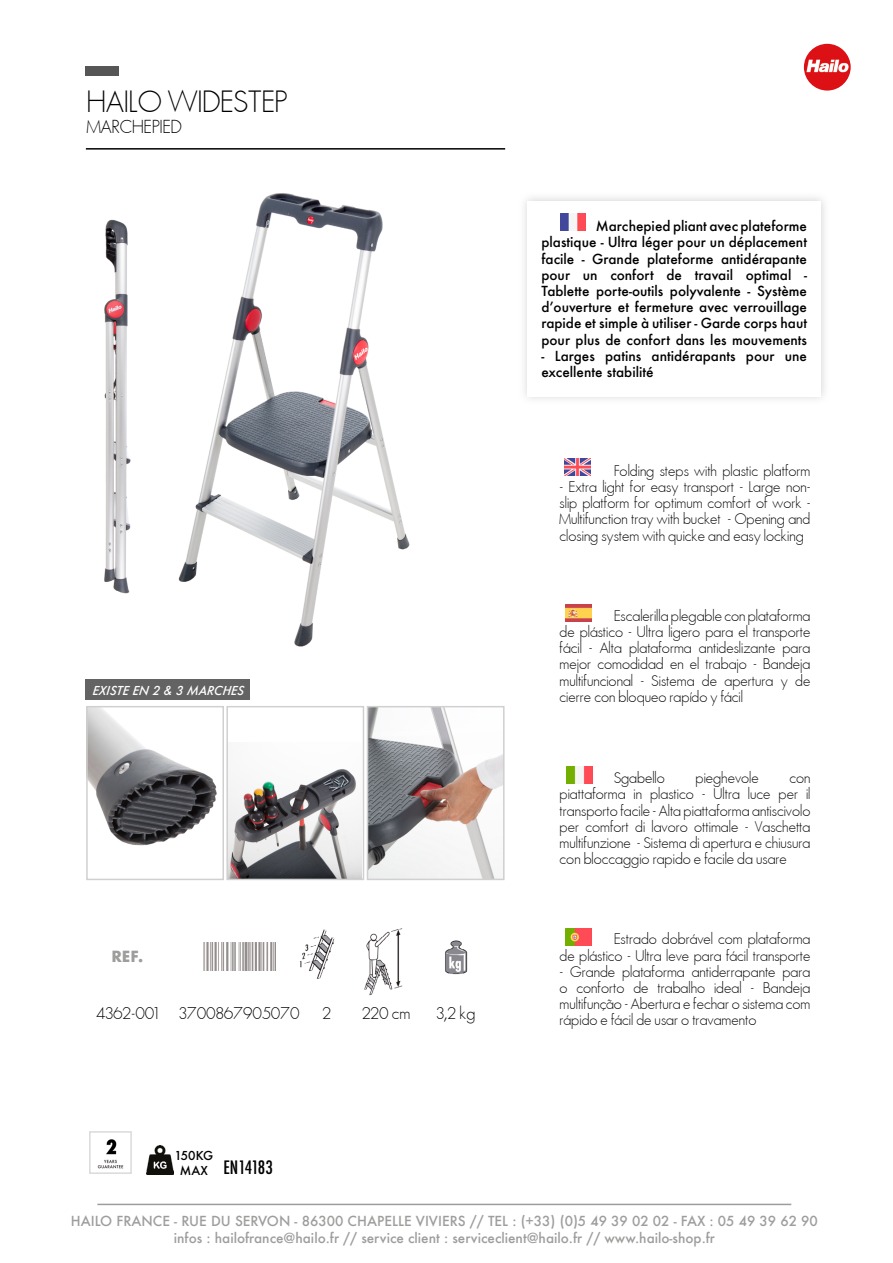
<style>
.page{position:relative;width:893px;height:1263px;background:#fff}
.page>*{position:absolute;margin:0;border:0;box-sizing:border-box;transform-origin:0 0}
.t1{font:300 27px "Future";color:#000}
.t2{font:500 condensed 18px "Futura";letter-spacing:-.025em;color:#000}
.t3{font:300 16.5px "Future";color:#000}
.t4{font:300 15px "Future";color:#000}
.t5{font:700 15px "Futura";color:#9d9d9c}
.t6{font:300 13.5px/16.2px "Future";color:#000;text-align:justify}
.t7{font:500 13.5px/16.2px "Futura";color:#000;text-align:justify}
.t8{font:500 13.5px/17.1px "Futura";color:#9d9d9c;text-align:center}
.t9{font:italic 500 12px "Futura";color:#fff}
.t10{font:500 12px/14.4px "Futura";color:#000;text-align:center}
</style>
<div class="page">
<img style="left:804px;top:44px;width:47px;height:47px;border-radius:23px">
<hr style="left:97px;top:1204px;width:694px;height:1px;background:#9d9d9c">
<div style="left:518px;top:192px;width:312px;height:214px;background:#c6c6c6;opacity:.75"></div>
<div style="left:527px;top:201px;width:294px;height:195px;background:#fff"></div>
<div style="left:86px;top:66px;width:33px;height:10px;background:#575656"></div>
<hr style="left:86px;top:148px;width:419px;height:2px;background:#000">
<img style="left:89px;top:709px;width:128px;height:137px">
<div style="left:86px;top:706px;width:138px;height:174px;border:2px solid #d0d0d0"></div>
<img style="left:229px;top:769px;width:132px;height:108px">
<div style="left:226px;top:706px;width:138px;height:174px;border:2px solid #d0d0d0"></div>
<img style="left:370px;top:709px;width:132px;height:168px">
<div style="left:367px;top:706px;width:138px;height:174px;border:2px solid #d0d0d0"></div>
<img style="left:146px;top:1146px;width:27px;height:29px">
<img style="left:566px;top:928px;width:25px;height:17px">
<img style="left:567px;top:766px;width:25px;height:17px">
<img style="left:566px;top:605px;width:25px;height:17px">
<img style="left:565px;top:458px;width:25px;height:17px">
<img style="left:560px;top:214px;width:26px;height:17px">
<img style="left:203px;top:943px;width:72px;height:27px">
<img style="left:300px;top:929px;width:35px;height:50px">
<img style="left:364px;top:928px;width:39px;height:68px">
<img style="left:445px;top:940px;width:23px;height:35px">
<img style="left:97px;top:1139px;width:27px;height:30px">
<div style="left:89px;top:1131px;width:43px;height:43px;border:2px solid #dadada"></div>
<img style="left:178px;top:193px;width:232px;height:454px">
<div style="left:86px;top:679px;width:164px;height:21px;background:#646363"></div>
<img style="left:104px;top:219px;width:27px;height:375px">
<h1 class="t1" style="left:87px;top:84px;width:202px">HAILO WIDESTEP</h1>
<p class="t3" style="left:87px;top:116px;width:96px">MARCHEPIED</p>
<p class="t9" style="left:92px;top:682px;width:156px">EXISTE EN 2 &amp; 3 MARCHES</p>
<p class="t5" style="left:111px;top:946px;width:34px">REF.</p>
<p class="t4" style="left:96px;top:1004px;width:64px">4362-001</p>
<p class="t4" style="left:179px;top:1004px;width:122px">3700867905070</p>
<p class="t4" style="left:322px;top:1004px;width:10px">2</p>
<p class="t4" style="left:362px;top:1004px;width:50px">220 cm</p>
<p class="t4" style="left:436px;top:1004px;width:40px">3,2 kg</p>
<p class="t10" style="left:174px;top:1148px;width:40px">150KG<br>MAX</p>
<h2 class="t2" style="left:223px;top:1155px;width:51px">EN14183</h2>
<p class="t7" style="left:541px;top:218px;width:267px;text-indent:54px">Marchepied pliant avec plateforme plastique - Ultra léger pour un déplacement facile - Grande plateforme antidérapante pour un confort de travail optimal - Tablette porte-outils polyvalente - Système d’ouverture et fermeture avec verrouillage rapide et simple à utiliser - Garde corps haut pour plus de confort dans les mouvements</p>
<p class="t7" style="left:541px;top:348px;width:267px">- Larges patins antidérapants pour une excellente stabilité</p>
<p class="t6" style="left:614px;top:463px;width:198px">Folding steps with plastic platform</p>
<p class="t6" style="left:560px;top:479px;width:252px">- Extra light for easy transport - Large non&shy;slip platform for optimum comfort of work - Multifunction tray with bucket - Opening and closing system with quicke and easy locking</p>
<p class="t6" style="left:560px;top:608px;width:252px;text-indent:54px">Escalerilla plegable con plataforma de plástico - Ultra ligero para el transporte fácil - Alta plataforma antideslizante para mejor comodidad en el trabajo - Bandeja multifuncional - Sistema de apertura y de cierre con bloqueo rapído y fácil</p>
<p class="t6" style="left:614px;top:770px;width:52px">Sgabello</p>
<p class="t6" style="left:695px;top:770px;width:65px">pieghevole</p>
<p class="t6" style="left:560px;top:770px;width:252px;text-indent:230px">con piattaforma in plastico - Ultra luce per il transporto facile - Alta piattaforma antiscivolo per comfort di lavoro ottimale - Vaschetta multifunzione - Sistema di apertura e chiusura con bloccaggio rapido e facile da usare</p>
<p class="t6" style="left:560px;top:931px;width:252px;text-align:right">Estrado dobrável com plataforma<br>de plástico - Ultra leve para fácil transporte</p>
<p class="t6" style="left:560px;top:964px;width:252px">- Grande plataforma antiderrapante para o conforto de trabalho ideal - Bandeja multifunção - Abertura e fechar o sistema com rápido e fácil de usar o travamento</p>
<p class="t8" style="left:71px;top:1212px;width:749px">HAILO FRANCE - RUE DU SERVON - 86300 CHAPELLE VIVIERS // TEL : (+33) (0)5 49 39 02 02 - FAX : 05 49 39 62 90 infos : hailofrance@hailo.fr // service client : serviceclient@hailo.fr // www.hailo-shop.fr</p>
</div>
